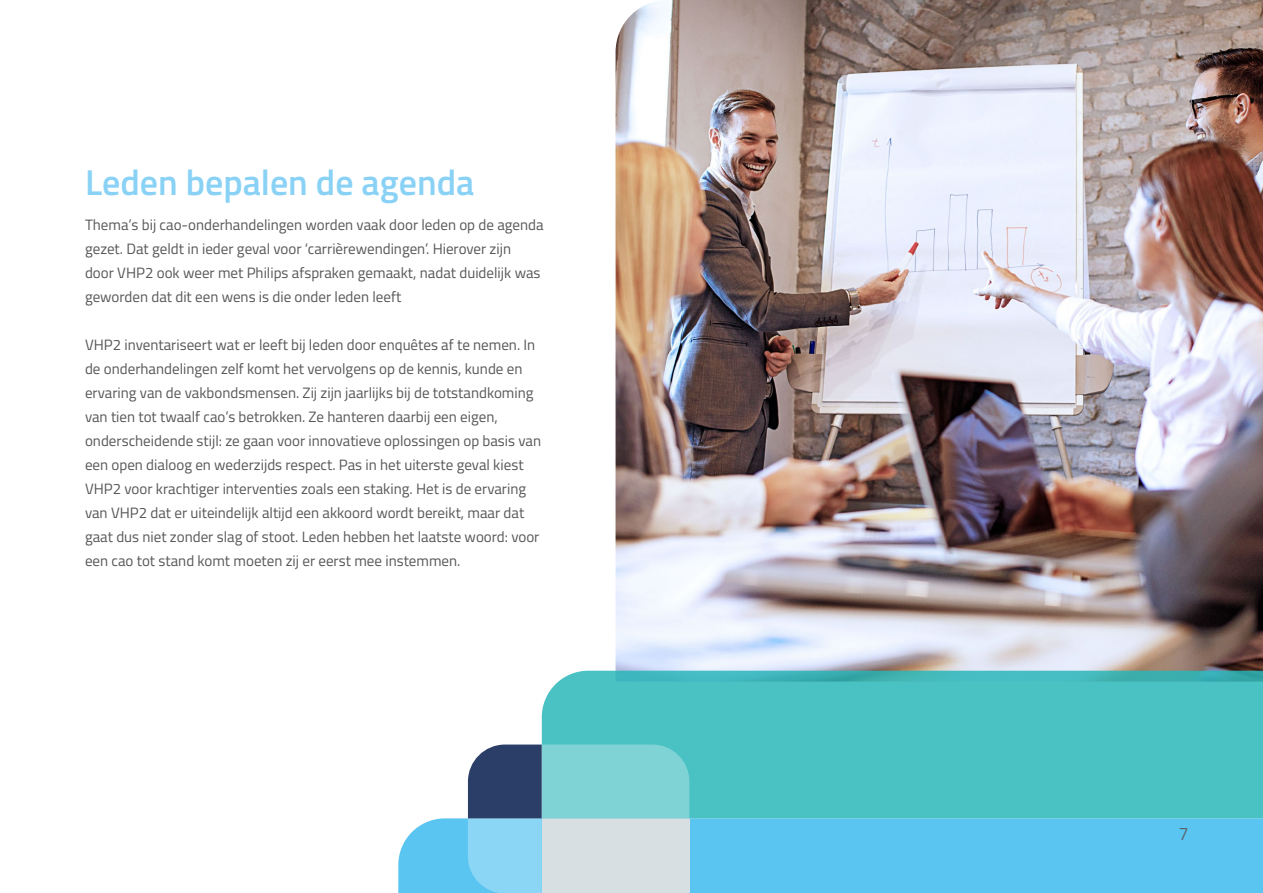
<style>
.page{position:relative;width:1263px;height:893px;background:#fff}
.page>*{position:absolute;margin:0;border:0;box-sizing:border-box;transform-origin:0 0}
.t1{font:600 36px "Titillium Web";color:#89d2f6}
.t2{font:300 18px "Titillium Web";color:#575756}
.t3{font:15px/24px "Titillium Web";color:#575756}
</style>
<div class="page">
<img style="left:615px;top:0;width:648px;height:671px">
<div style="left:398px;top:818px;width:865px;height:75px;background:#5bc5f2"></div>
<div style="left:542px;top:671px;width:721px;height:147px;background:#4ac1c3"></div>
<svg style="left:468px;top:744px;width:221px;height:149px"></svg>
<h1 class="t1" style="left:85px;top:156px;width:391px">Leden bepalen de agenda</h1>
<p class="t3" style="left:85px;top:212px;width:460px">Thema’s bij cao-onderhandelingen worden vaak door leden op de agenda gezet. Dat geldt in ieder geval voor ‘carrièrewendingen’. Hierover zijn door VHP2 ook weer met Philips afspraken gemaakt, nadat duidelijk was geworden dat dit een wens is die onder leden leeft</p>
<p class="t3" style="left:85px;top:332px;width:458px">VHP2 inventariseert wat er leeft bij leden door enquêtes af te nemen. In de onderhandelingen zelf komt het vervolgens op de kennis, kunde en ervaring van de vakbondsmensen. Zij zijn jaarlijks bij de totstandkoming van tien tot twaalf cao’s betrokken. Ze hanteren daarbij een eigen, onderscheidende stijl: ze gaan voor innovatieve oplossingen op basis van een open dialoog en wederzijds respect. Pas in het uiterste geval kiest VHP2 voor krachtiger interventies zoals een staking. Het is de ervaring van VHP2 dat er uiteindelijk altijd een akkoord wordt bereikt, maar dat gaat dus niet zonder slag of stoot. Leden hebben het laatste woord: voor een cao tot stand komt moeten zij er eerst mee instemmen.</p>
<p class="t2" style="left:1178px;top:820px;width:12px">7</p>
</div>
